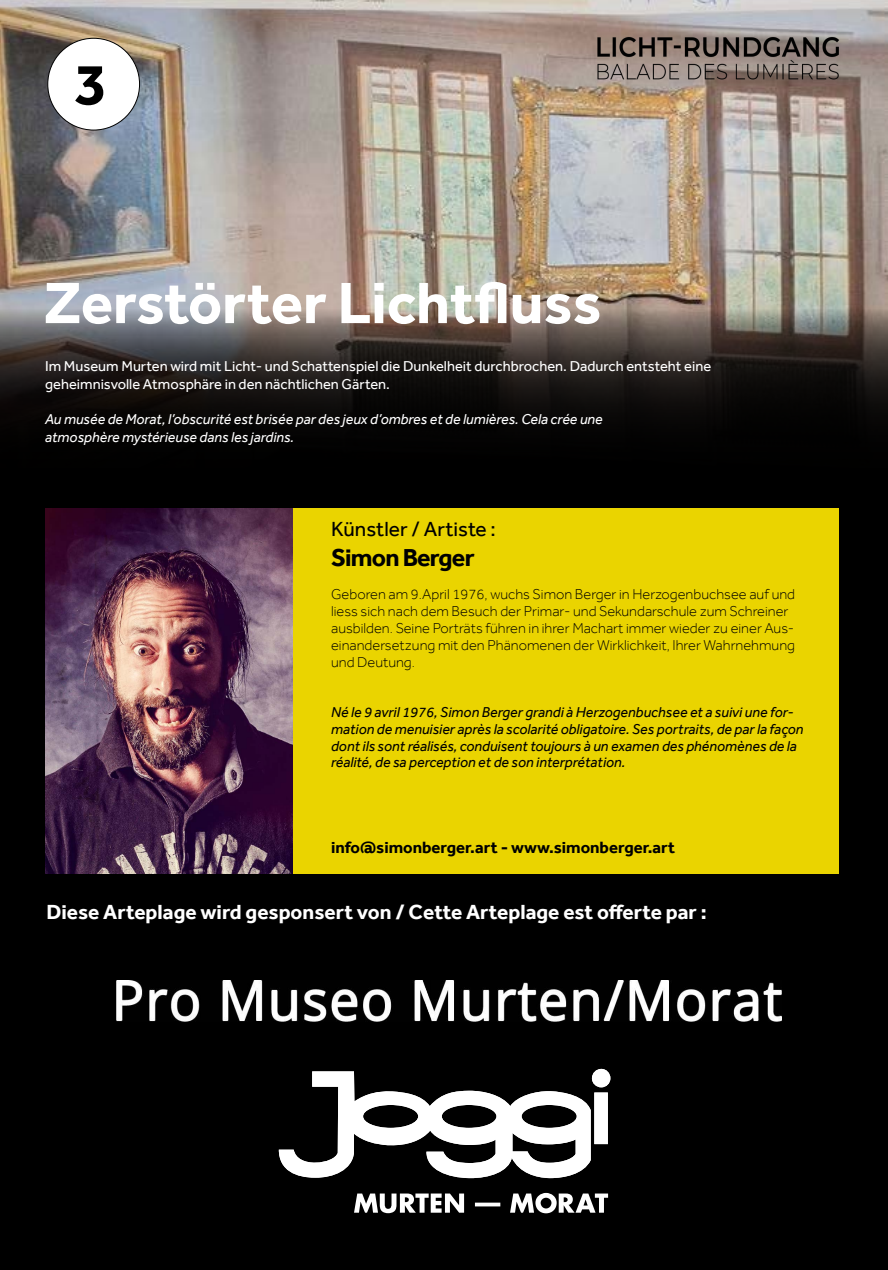
<style>
.page{position:relative;width:888px;height:1270px;background:#000}
.page>*{position:absolute;margin:0;border:0;box-sizing:border-box;transform-origin:0 0}
.t1{font:700 60.2px "Effra";color:#fff}
.t2{font:700 60.2px "Effra";color:#000}
.t3{font:700 25.2px "Effra";letter-spacing:-.03em;color:#000}
.t4{font:700 21px "Effra";color:#fff}
.t5{font:21px "Effra";color:#000}
.t6{font:700 16.8px "Effra";color:#000}
.t7{font:300 14.7px/16.8px "Effra";color:#000}
.t8{font:italic 14.7px/16.8px "Effra";color:#000}
.t9{font:14.7px/17.6px "Effra";color:#fff}
.t10{font:italic 14.7px/17.6px "Effra";color:#fff}
</style>
<div class="page">
<img style="left:0;top:0;width:888px;height:309px">
<svg style="left:0;top:309px;width:888px;height:265px"></svg>
<div style="left:48px;top:508px;width:790px;height:366px;background:#ead400"></div>
<img style="left:595px;top:34px;width:245px;height:49px">
<div style="left:48px;top:38px;width:92px;height:92px;background:#fff;border-radius:50%"></div>
<img style="left:45px;top:508px;width:248px;height:366px">
<img style="left:116px;top:980px;width:665px;height:41px">
<svg style="left:279px;top:1069px;width:331px;height:109px"></svg>
<svg style="left:354px;top:1193px;width:254px;height:20px"></svg>
<h1 class="t2" style="left:75px;top:48px;width:34px">3</h1>
<h1 class="t1" style="left:43px;top:267px;width:559px">Zerstörter Lichtfluss</h1>
<p class="t9" style="left:45px;top:357px;width:668px">Im Museum Murten wird mit Licht- und Schattenspiel die Dunkelheit durchbrochen. Dadurch entsteht eine geheimnisvolle Atmosphäre in den nächtlichen Gärten.</p>
<p class="t10" style="left:45px;top:410px;width:559px">Au musée de Morat, l’obscurité est brisée par des jeux d’ombres et de lumières. Cela crée une atmosphère mystérieuse dans les jardins.</p>
<h3 class="t5" style="left:331px;top:516px;width:166px">Künstler / Artiste :</h3>
<h2 class="t3" style="left:331px;top:543px;width:145px">Simon Berger</h2>
<p class="t7" style="left:331px;top:586px;width:466px">Geboren am 9.April 1976, wuchs Simon Berger in Herzogenbuchsee auf und liess sich nach dem Besuch der Primar- und Sekundarschule zum Schreiner ausbilden. Seine Porträts führen in ihrer Machart immer wieder zu einer Aus&shy;einandersetzung mit den Phänomenen der Wirklichkeit, Ihrer Wahrnehmung und Deutung.</p>
<p class="t8" style="left:331px;top:703px;width:474px">Né le 9 avril 1976, Simon Berger grandi à Herzogenbuchsee et a suivi une for&shy;mation de menuisier après la scolarité obligatoire. Ses portraits, de par la façon dont ils sont réalisés, conduisent toujours à un examen des phénomènes de la réalité, de sa perception et de son interprétation.</p>
<p class="t6" style="left:331px;top:837px;width:346px">info@simonberger.art - www.simonberger.art</p>
<h3 class="t4" style="left:47px;top:900px;width:662px">Diese Arteplage wird gesponsert von / Cette Arteplage est offerte par :</h3>
</div>
